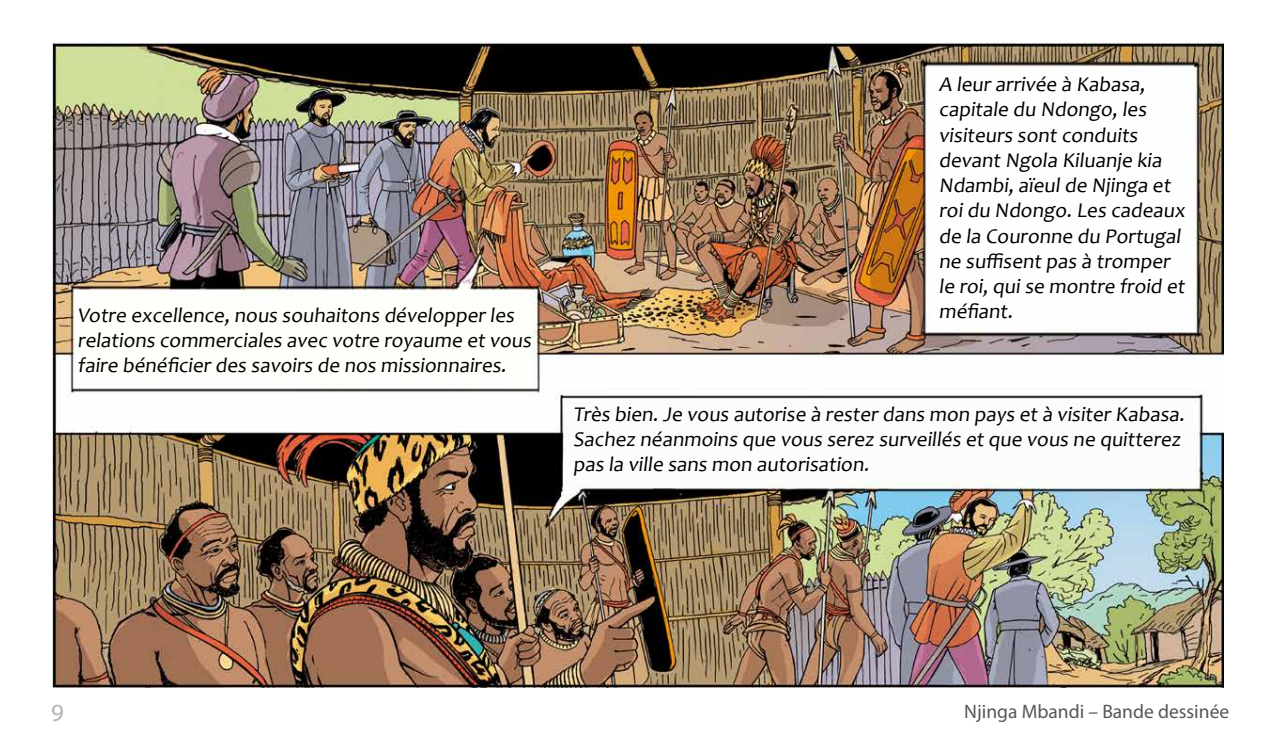
<style>
.page{position:relative;width:1276px;height:745px;background:#fff}
.page>*{position:absolute;margin:0;border:0;box-sizing:border-box;transform-origin:0 0}
.t1{font:24.75px "Myriad Pro";color:#b5b4b4}
.t2{font:21px/25.2px "Candara";color:#000}
.t3{font:19.5px "Myriad Pro";color:#575756}
</style>
<div class="page">
<img style="left:52px;top:43px;width:1171px;height:644px">
<p class="t2" style="left:78px;top:302px;width:458px">Votre excellence, nous souhaitons développer les relations commerciales avec votre royaume et vous faire bénéficier des savoirs de nos missionnaires.</p>
<p class="t2" style="left:939px;top:72px;width:251px">A leur arrivée à Kabasa, capitale du Ndongo, les visiteurs sont conduits devant Ngola Kiluanje kia<br>Ndambi, aïeul de Njinga et roi du Ndongo. Les cadeaux de la Couronne du Portugal ne suffisent pas à tromper le roi, qui se montre froid et méfiant.</p>
<p class="t2" style="left:573px;top:401px;width:616px">Très bien. Je vous autorise à rester dans mon pays et à visiter Kabasa.<br>Sachez néanmoins que vous serez surveillés et que vous ne quitterez pas la ville sans mon autorisation.</p>
<p class="t1" style="left:51px;top:696px;width:14px">9</p>
<p class="t3" style="left:964px;top:699px;width:266px">Njinga Mbandi – Bande dessinée</p>
</div>
